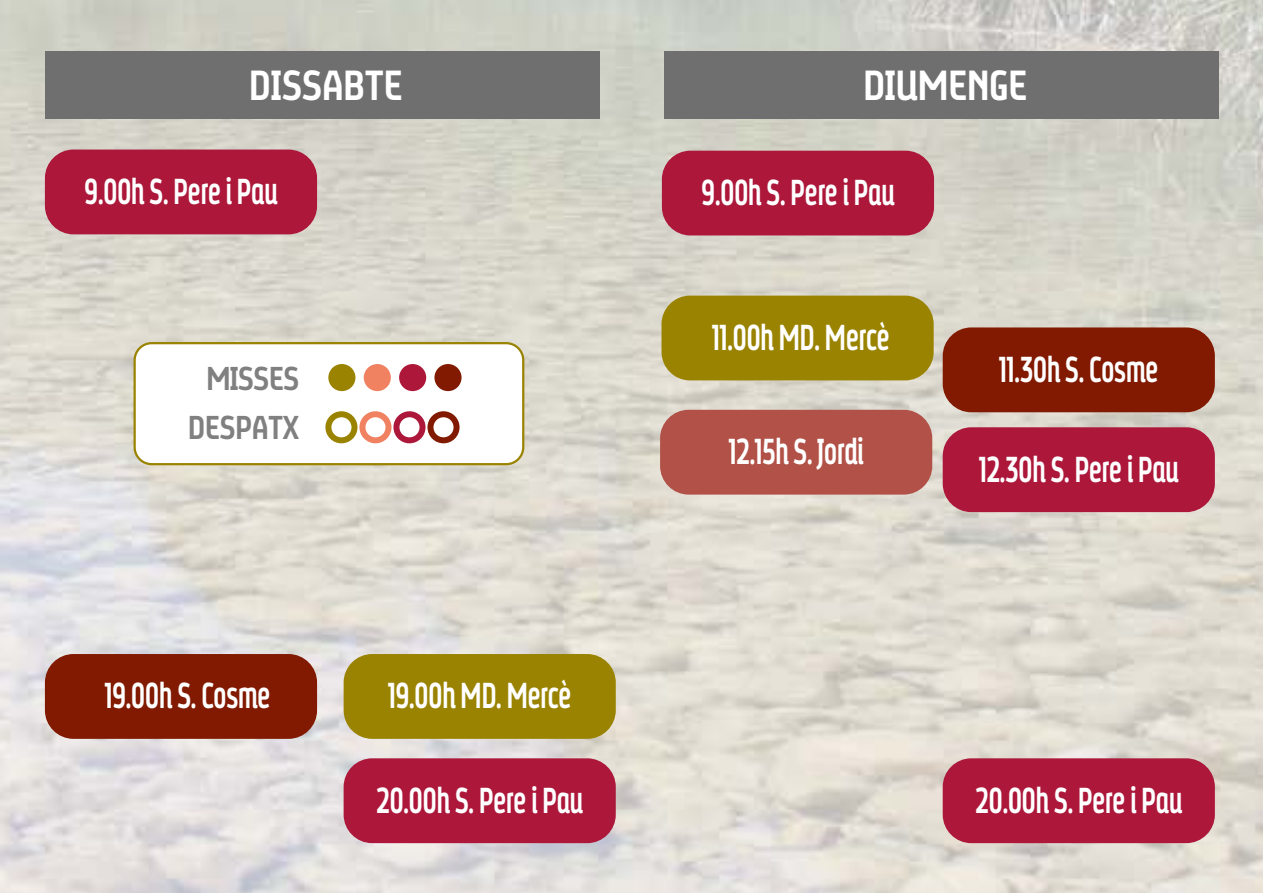
<style>
.page{position:relative;width:1263px;height:893px;background:#fff}
.page>*{position:absolute;margin:0;border:0;box-sizing:border-box;transform-origin:0 0}
.t1{font:700 42px "Styling Alt";letter-spacing:.01em;color:#fff}
.t2{font:700 36px "Styling Alt";color:#fff;scale:.8 1}
.t3{font:700 33px/49.2px "Styling Alt";color:#808080;text-align:center}
</style>
<div class="page">
<img style="left:0;top:0;width:1263px;height:893px">
<div style="left:45px;top:654px;width:272px;height:85px;background:#811a00;border-radius:28px"></div>
<div style="left:45px;top:51px;width:554px;height:67px;background:#706f6f"></div>
<div style="left:664px;top:51px;width:555px;height:67px;background:#706f6f"></div>
<div style="left:344px;top:758px;width:272px;height:85px;background:#ac173a;border-radius:28px"></div>
<div style="left:662px;top:151px;width:272px;height:84px;background:#ac173a;border-radius:28px"></div>
<div style="left:45px;top:150px;width:272px;height:84px;background:#ac173a;border-radius:28px"></div>
<div style="left:344px;top:654px;width:272px;height:85px;background:#9a8300;border-radius:28px"></div>
<div style="left:943px;top:758px;width:272px;height:85px;background:#ac173a;border-radius:28px"></div>
<div style="left:661px;top:296px;width:273px;height:84px;background:#9a8300;border-radius:28px"></div>
<div style="left:943px;top:327px;width:272px;height:85px;background:#811a00;border-radius:28px"></div>
<div style="left:660px;top:410px;width:272px;height:85px;background:#b15147;border-radius:28px"></div>
<div style="left:943px;top:427px;width:272px;height:85px;background:#ac173a;border-radius:28px"></div>
<div style="left:135px;top:343px;width:388px;height:121px;background:#fff;border-radius:17px"></div>
<div style="left:134px;top:342px;width:390px;height:123px;border:2px solid #9a8300;border-radius:17px"></div>
<div style="left:364px;top:364px;width:27px;height:27px;background:#f08262;border-radius:50%"></div>
<div style="left:399px;top:364px;width:27px;height:27px;background:#ac173a;border-radius:50%"></div>
<div style="left:434px;top:364px;width:27px;height:27px;background:#811a00;border-radius:50%"></div>
<div style="left:328px;top:364px;width:27px;height:27px;background:#9a8300;border-radius:50%"></div>
<div style="left:359px;top:411px;width:32px;height:32px;border:6px solid #f08262;border-radius:50%"></div>
<div style="left:427px;top:411px;width:32px;height:32px;border:6px solid #811a00;border-radius:50%"></div>
<div style="left:325px;top:411px;width:32px;height:32px;border:6px solid #9a8300;border-radius:50%"></div>
<div style="left:393px;top:411px;width:32px;height:32px;border:6px solid #ac173a;border-radius:50%"></div>
<p class="t1" style="left:249px;top:61px;width:155px">DISSABTE</p>
<p class="t1" style="left:863px;top:61px;width:165px">DIUMENGE</p>
<p class="t2" style="left:85px;top:170px;width:242px">9.00h S. Pere i Pau</p>
<p class="t2" style="left:701px;top:171px;width:242px">9.00h S. Pere i Pau</p>
<p class="t3" style="left:188px;top:354px;width:112px">MISSES<br>DESPATX</p>
<p class="t2" style="left:105px;top:675px;width:208px">19.00h S. Cosme</p>
<p class="t2" style="left:388px;top:675px;width:231px">19.00h MD. Mercè</p>
<p class="t2" style="left:376px;top:779px;width:260px">20.00h S. Pere i Pau</p>
<p class="t2" style="left:712px;top:316px;width:223px">11.00h MD. Mercè</p>
<p class="t2" style="left:729px;top:431px;width:170px">12.15h S. Jordi</p>
<p class="t2" style="left:999px;top:348px;width:200px">11.30h S. Cosme</p>
<p class="t2" style="left:979px;top:448px;width:251px">12.30h S. Pere i Pau</p>
<p class="t2" style="left:975px;top:779px;width:260px">20.00h S. Pere i Pau</p>
</div>
